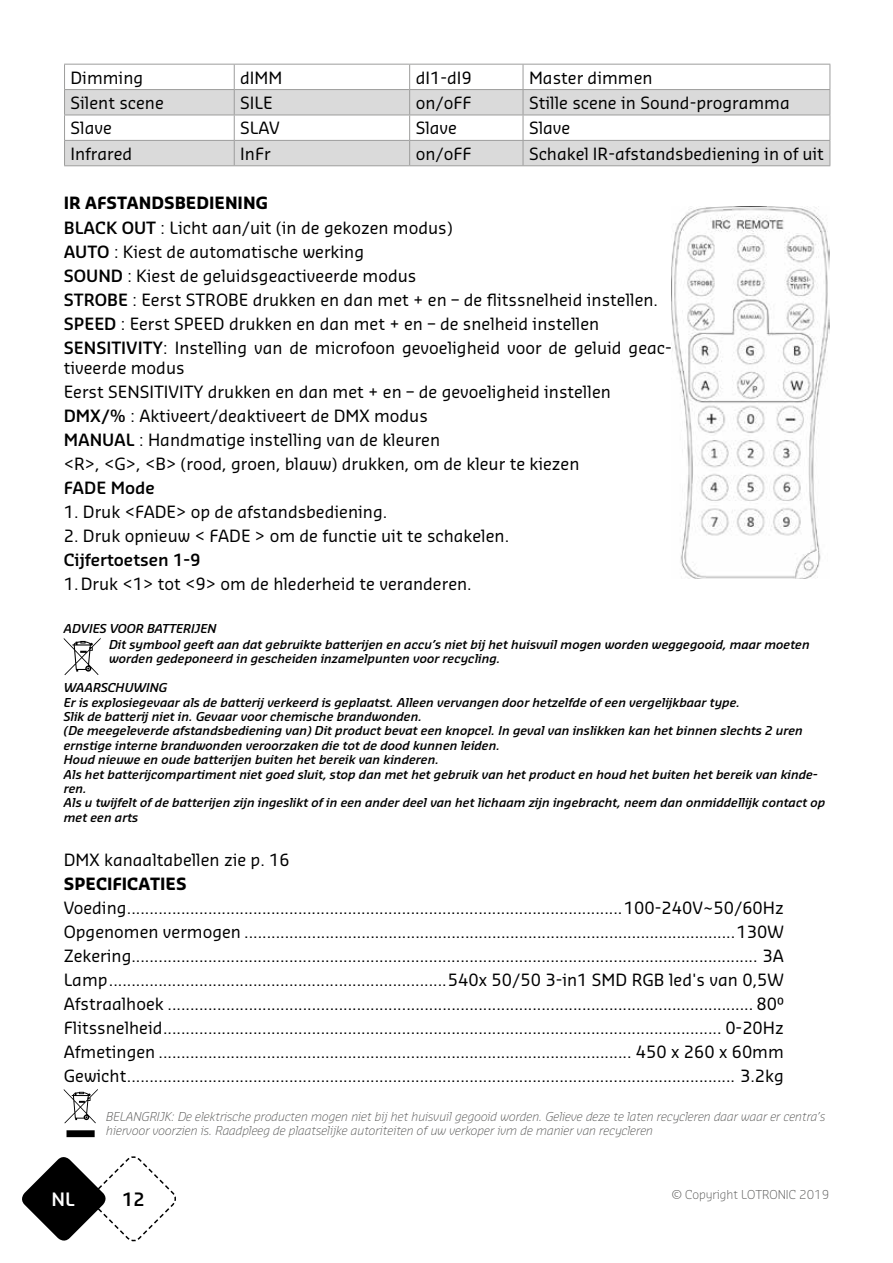
<style>
.page{position:relative;width:893px;height:1263px;background:#fff}
.page>*{position:absolute;margin:0;border:0;box-sizing:border-box;transform-origin:0 0}
.t1{font:600 18px "Sansa";color:#fff}
.t2{font:600 18px "Sansa";color:#000}
.t3{font:16.5px/24px "Sansa";color:#000}
.t4{font:600 16.5px "Sansa";color:#000}
.t5{font:700 16.5px "Sansa";color:#000}
.t6{font:italic 600 12px/14.4px "Sansa";color:#000}
.t7{font:italic 300 12px/14.4px "Sansa";color:#575756}
.t8{font:300 12px "Sansa";color:#575756}
.s1{font-weight:700}
.s2{font-weight:600}
</style>
<div class="page">
<svg style="left:22px;top:1156px;width:154px;height:86px"></svg>
<svg style="left:65px;top:90px;width:765px;height:75px;fill:#dadada"></svg>
<hr style="left:64px;top:64px;width:170px;height:1px;background:#9d9d9c">
<hr style="left:234px;top:64px;width:176px;height:1px;background:#9d9d9c">
<hr style="left:410px;top:64px;width:113px;height:1px;background:#9d9d9c">
<hr style="left:523px;top:64px;width:307px;height:1px;background:#9d9d9c">
<hr style="left:64px;top:89px;width:170px;height:1px;background:#9d9d9c">
<hr style="left:234px;top:89px;width:176px;height:1px;background:#9d9d9c">
<hr style="left:410px;top:89px;width:113px;height:1px;background:#9d9d9c">
<hr style="left:523px;top:89px;width:307px;height:1px;background:#9d9d9c">
<hr style="left:64px;top:115px;width:170px;height:1px;background:#9d9d9c">
<hr style="left:234px;top:115px;width:176px;height:1px;background:#9d9d9c">
<hr style="left:410px;top:115px;width:113px;height:1px;background:#9d9d9c">
<hr style="left:523px;top:115px;width:307px;height:1px;background:#9d9d9c">
<hr style="left:64px;top:140px;width:170px;height:1px;background:#9d9d9c">
<svg style="left:64px;top:65px;width:1px;height:100px"></svg>
<hr style="left:234px;top:140px;width:176px;height:1px;background:#9d9d9c">
<svg style="left:234px;top:65px;width:1px;height:100px"></svg>
<hr style="left:410px;top:140px;width:113px;height:1px;background:#9d9d9c">
<svg style="left:409px;top:65px;width:1px;height:100px"></svg>
<hr style="left:523px;top:140px;width:307px;height:1px;background:#9d9d9c">
<svg style="left:523px;top:65px;width:1px;height:100px"></svg>
<svg style="left:830px;top:65px;width:1px;height:100px"></svg>
<hr style="left:64px;top:165px;width:170px;height:1px;background:#9d9d9c">
<hr style="left:234px;top:165px;width:176px;height:1px;background:#9d9d9c">
<hr style="left:410px;top:165px;width:113px;height:1px;background:#9d9d9c">
<hr style="left:523px;top:165px;width:307px;height:1px;background:#9d9d9c">
<img style="left:672px;top:207px;width:157px;height:371px">
<svg style="left:64px;top:638px;width:37px;height:37px"></svg>
<svg style="left:64px;top:1089px;width:34px;height:48px"></svg>
<p class="t3" style="left:71px;top:65px;width:74px">Dimming</p>
<p class="t3" style="left:240px;top:65px;width:44px">dIMM</p>
<p class="t3" style="left:416px;top:65px;width:58px">dI1-dI9</p>
<p class="t3" style="left:529px;top:65px;width:125px">Master dimmen</p>
<p class="t3" style="left:71px;top:90px;width:95px">Silent scene</p>
<p class="t3" style="left:240px;top:90px;width:34px">SILE</p>
<p class="t3" style="left:416px;top:90px;width:57px">on/oFF</p>
<p class="t3" style="left:529px;top:90px;width:262px">Stille scene in Sound-programma</p>
<p class="t3" style="left:71px;top:115px;width:43px">Slave</p>
<p class="t3" style="left:240px;top:115px;width:41px">SLAV</p>
<p class="t3" style="left:416px;top:115px;width:43px">Slave</p>
<p class="t3" style="left:529px;top:115px;width:43px">Slave</p>
<p class="t3" style="left:71px;top:141px;width:63px">Infrared</p>
<p class="t3" style="left:240px;top:141px;width:32px">InFr</p>
<p class="t3" style="left:416px;top:141px;width:57px">on/oFF</p>
<p class="t3" style="left:529px;top:141px;width:296px">Schakel IR-afstandsbediening in of uit</p>
<p class="t3" style="left:64px;top:190px;width:609px"><span class="s1">IR AFSTANDSBEDIENING<br></span><span class="s2">BLACK OUT</span> : Licht aan/uit (in de gekozen modus)<br><span class="s2">AUTO</span> : Kiest de automatische werking<br><span class="s2">SOUND</span> : Kiest de geluidsgeactiveerde modus<br><span class="s2">STROBE</span> : Eerst STROBE drukken en dan met + en – de flitssnelheid instellen.<br><span class="s2">SPEED</span> : Eerst SPEED drukken en dan met + en – de snelheid instellen <span class="s2">SENSITIVITY</span>: Instelling van de microfoon gevoeligheid voor de geluid geac-</p>
<p class="t3" style="left:64px;top:355px;width:549px">tiveerde modus<br>Eerst SENSITIVITY drukken en dan met + en – de gevoeligheid instellen <span class="s2">DMX/%</span> : Aktiveert/deaktiveert de DMX modus<br><span class="s2">MANUAL</span> : Handmatige instelling van de kleuren<br>&lt;R&gt;, &lt;G&gt;, &lt;B&gt; (rood, groen, blauw) drukken, om de kleur te kiezen</p>
<p class="t4" style="left:64px;top:477px;width:93px">FADE Mode</p>
<p class="t3" style="left:64px;top:499px;width:325px">1. Druk &lt;FADE&gt; op de afstandsbediening.</p>
<p class="t3" style="left:64px;top:523px;width:447px">2. Druk opnieuw &lt; FADE &gt; om de functie uit te schakelen.</p>
<p class="t4" style="left:64px;top:549px;width:138px">Cijfertoetsen 1-9</p>
<p class="t3" style="left:64px;top:571px;width:409px">1.Druk &lt;1&gt; tot &lt;9&gt; om de hlederheid te veranderen.</p>
<p class="t6" style="left:109px;top:620px;width:702px;line-height:16.2px;text-indent:-45px">ADVIES VOOR BATTERIJEN<br>Dit symbool geeft aan dat gebruikte batterijen en accu’s niet bij het huisvuil mogen worden weggegooid, maar moeten</p>
<p class="t6" style="left:109px;top:651px;width:393px">worden gedeponeerd in gescheiden inzamelpunten voor recycling.</p>
<p class="t6" style="left:64px;top:680px;width:763px">WAARSCHUWING<br>Er is explosiegevaar als de batterij verkeerd is geplaatst. Alleen vervangen door hetzelfde of een vergelijkbaar type.<br>Slik de batterij niet in. Gevaar voor chemische brandwonden.<br>(De meegeleverde afstandsbediening van) Dit product bevat een knopcel. In geval van inslikken kan het binnen slechts 2 uren ernstige interne brandwonden veroorzaken die tot de dood kunnen leiden.<br>Houd nieuwe en oude batterijen buiten het bereik van kinderen.<br>Als het batterijcompartiment niet goed sluit, stop dan met het gebruik van het product en houd het buiten het bereik van kinde&shy;ren.<br>Als u twijfelt of de batterijen zijn ingeslikt of in een ander deel van het lichaam zijn ingebracht, neem dan onmiddellijk contact op met een arts</p>
<p class="t3" style="left:64px;top:847px;width:228px">DMX kanaaltabellen zie p. 16</p>
<p class="t5" style="left:64px;top:873px;width:124px">SPECIFICATIES</p>
<p class="t3" style="left:64px;top:895px;width:722px;text-align:justify">Voeding..............................................................................................................100-240V~50/60Hz Opgenomen vermogen .............................................................................................................130W Zekering........................................................................................................................................... 3A Lamp...........................................................................540x 50/50 3-in1 SMD RGB led's van 0,5W Afstraalhoek .................................................................................................................................. 80° Flitssnelheid............................................................................................................................ 0-20Hz Afmetingen ......................................................................................................... 450 x 260 x 60mm Gewicht....................................................................................................................................... 3.2kg</p>
<p class="t7" style="left:106px;top:1109px;width:721px">BELANGRIJK: De elektrische producten mogen niet bij het huisvuil gegooid worden. Gelieve deze te laten recycleren daar waar er centra’s hiervoor voorzien is. Raadpleeg de plaatselijke autoriteiten of uw verkoper ivm de manier van recycleren</p>
<p class="t1" style="left:52px;top:1187px;width:25px">NL</p>
<p class="t2" style="left:122px;top:1187px;width:24px">12</p>
<p class="t8" style="left:672px;top:1187px;width:159px">© Copyright LOTRONIC 2019</p>
</div>
